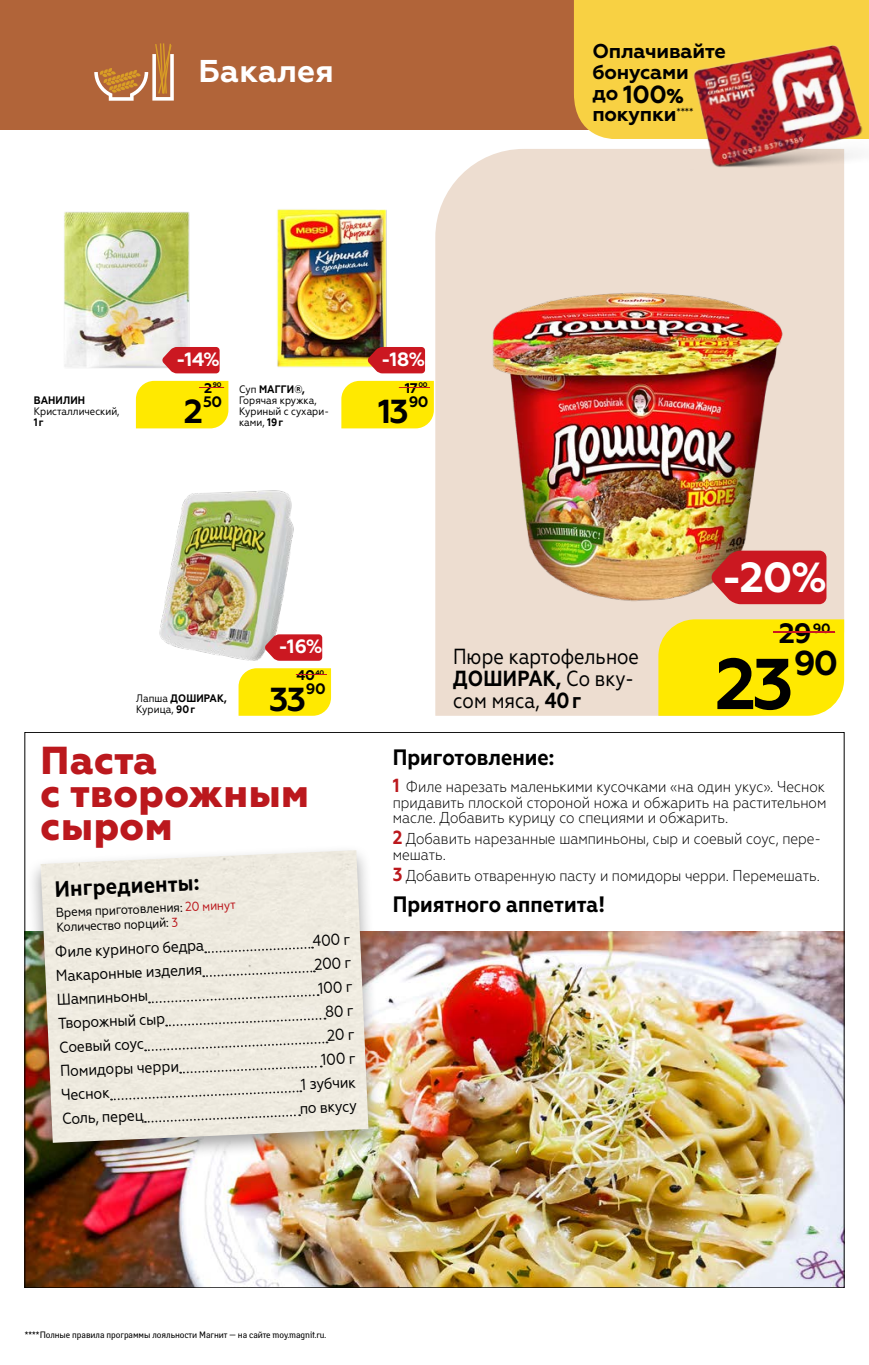
<style>
.page{position:relative;width:869px;height:1365px;background:#fff}
.page>*{position:absolute;margin:0;border:0;box-sizing:border-box;transform-origin:0 0}
.Цена_больше{font:700 71.75px "Geometria";color:#000}
.Скидка_больше{font:700 42px "Geometria";color:#fff}
.t1{font:800 39.02px/33.4px "Geometria";letter-spacing:.01em;color:#bb181d}
.Цена_коп_больше{font:700 34.48px "Geometria";color:#000}
.Цена{font:700 33.25px "Geometria";color:#000}
.t2{font:700 31.5px "Geometria";color:#fff}
.Цена_старая_больше{font:700 28px "Geometria";color:#000}
.t3{font:700 24.68px "Geometria";color:#000}
.t4{font:700 22.22px "Geometria Narrow";color:#000}
.t5{font:21.88px/21.9px "Geometria Narrow";color:#000;scale:.96 1}
.t6{font:700 19.95px/21px "Geometria";letter-spacing:-.01em;color:#000}
.Скидка{font:700 19.25px "Geometria";color:#fff}
.t7{font:300 15.75px/15.8px "Geometria Narrow";color:#000;text-align:justify}
.t8{font:15.75px "Geometria Narrow";color:#000}
.Цена_коп{font:700 15.05px "Geometria";color:#000}
.Цена_старая{font:700 14px "Geometria";color:#000}
.Цена_старая_коп_боль{font:700 13.47px "Geometria";color:#000}
.t9{font:12.95px/15px "Geometria Narrow";color:#000}
.t10{font:10.85px/10.8px "Geometria Narrow";color:#000}
.t11{font:9.28px "Yanus C";letter-spacing:-.005em;color:#000;scale:.95 1}
.Цена_старая_коп{font:700 6.65px "Geometria";color:#000}
.s1{font-size:19.95px}
.s2{font-weight:800;font-size:19.95px}
.s3{font-weight:700}
.s4{color:#bb181d}
.s5{font-weight:700;font-size:18.9px;color:#bb181d}
</style>
<div class="page">
<img style="left:64px;top:212px;width:126px;height:156px">
<svg style="left:162px;top:347px;width:57px;height:26px"></svg>
<div style="left:136px;top:381px;width:92px;height:47px;background:#ffe900"></div>
<img style="left:159px;top:490px;width:158px;height:171px">
<svg style="left:264px;top:634px;width:58px;height:26px;background:#cc2e36"></svg>
<div style="left:238px;top:668px;width:93px;height:47px;background:#ffe900"></div>
<hr style="left:296px;top:674px;width:30px;height:1px;background:#cb1821">
<img style="left:277px;top:209px;width:110px;height:158px">
<svg style="left:367px;top:347px;width:58px;height:26px;background:#c52429"></svg>
<div style="left:341px;top:381px;width:92px;height:47px;background:#ffe900"></div>
<hr style="left:398px;top:387px;width:31px;height:1px;background:#cb1821">
<div style="left:435px;top:149px;width:408px;height:566px;background:#edddd0"></div>
<img style="left:463px;top:274px;width:343px;height:343px">
<svg style="left:710px;top:550px;width:116px;height:54px;background:#c9272c"></svg>
<div style="left:658px;top:619px;width:185px;height:96px;background:#ffe900"></div>
<hr style="left:773px;top:631px;width:61px;height:2px;background:#cb1821">
<img style="left:27px;top:931px;width:814px;height:354px">
<div style="left:26px;top:843px;width:357px;height:321px;background:#000;opacity:.36"></div>
<img style="left:41px;top:850px;width:327px;height:292px">
<svg style="left:205px;top:945px;width:108px;height:9px"></svg>
<svg style="left:203px;top:969px;width:112px;height:8px"></svg>
<svg style="left:180px;top:1064px;width:141px;height:10px"></svg>
<svg style="left:111px;top:1089px;width:190px;height:12px;background:#e1ddd3"></svg>
<svg style="left:145px;top:1113px;width:155px;height:10px;background:#dfdbd1"></svg>
<div style="left:0;top:0;width:868px;height:129px;background:#b16439"></div>
<svg style="left:94px;top:43px;width:80px;height:58px"></svg>
<div style="left:573px;top:0;width:295px;height:139px;background:#f8d143"></div>
<img style="left:651px;top:34px;width:217px;height:140px">
<div style="left:145px;top:993px;width:209px;height:59px;background:#eeeadf"></div>
<p class="t2" style="left:198px;top:52px;width:137px">Бакалея</p>
<p class="t6" style="left:592px;top:41px;width:135px">Оплачивайте бонусами</p>
<p class="t3" style="left:592px;top:79px;width:92px"><span class="s1">до</span> 100<span class="s2">%</span></p>
<p class="t6" style="left:592px;top:103px;width:102px">покупки<sup>****</sup></p>
<p class="t10" style="left:34px;top:395px;width:87px"><span class="s3">ВАНИЛИН<br></span>Кристаллический,<br><span class="s3">1 г</span></p>
<p class="Скидка" style="left:176px;top:348px;width:45px">-14%</p>
<p class="Цена_старая" style="left:204px;top:379px;width:10px">2</p>
<p class="Цена_старая_коп" style="left:213px;top:381px;width:10px">90</p>
<p class="Цена" style="left:184px;top:392px;width:21px">2</p>
<p class="Цена_коп" style="left:203px;top:392px;width:20px">50</p>
<p class="t10" style="left:239px;top:384px;width:91px">Суп <span class="s3">МАГГИ®,<br></span>Горячая кружка,<br>Куриный с сухари&shy;ками, <span class="s3">19 г</span></p>
<p class="Скидка" style="left:381px;top:348px;width:46px">-18%</p>
<p class="Цена_старая" style="left:404px;top:379px;width:14px">17</p>
<p class="Цена_старая_коп" style="left:418px;top:381px;width:11px">00</p>
<p class="Цена" style="left:378px;top:392px;width:32px">13</p>
<p class="Цена_коп" style="left:408px;top:392px;width:21px">90</p>
<p class="t10" style="left:136px;top:693px;width:92px">Лапша <span class="s3">ДОШИРАК,<br></span>Курица, <span class="s3">90 г</span></p>
<p class="Скидка" style="left:278px;top:635px;width:45px">-16%</p>
<p class="Цена_старая" style="left:296px;top:666px;width:20px">40</p>
<p class="Цена_старая_коп" style="left:315px;top:668px;width:10px">40</p>
<p class="Цена" style="left:269px;top:679px;width:38px">33</p>
<p class="Цена_коп" style="left:306px;top:679px;width:21px">90</p>
<p class="t1" style="left:41px;top:744px;width:270px">Паста<br>с творожным сыром</p>
<p class="t4" style="left:54px;top:875px;width:146px;rotate:-2deg">Ингредиенты:</p>
<p class="t9" style="left:56px;top:904px;width:181px;rotate:-2deg">Время приготовления:<span class="s4">20 минут<br></span>Количество порций:<span class="s4">3</span></p>
<p class="t8" style="left:55px;top:941px;width:151px;rotate:-2deg">Филе куриного бедра</p>
<p class="t8" style="left:56px;top:965px;width:148px;rotate:-2deg">Макаронные изделия</p>
<p class="t8" style="left:57px;top:989px;width:92px;rotate:-2deg">Шампиньоны</p>
<p class="t8" style="left:58px;top:1013px;width:108px;rotate:-2deg">Творожный сыр</p>
<p class="t8" style="left:59px;top:1037px;width:86px;rotate:-2deg">Соевый соус</p>
<p class="t8" style="left:60px;top:1061px;width:120px;rotate:-2deg">Помидоры черри</p>
<p class="t8" style="left:61px;top:1085px;width:50px;rotate:-2deg">Чеснок</p>
<p class="t8" style="left:62px;top:1108px;width:83px;rotate:-2deg">Соль,перец</p>
<p class="t8" style="left:312px;top:931px;width:39px;rotate:-2deg">400 г</p>
<p class="t8" style="left:314px;top:955px;width:38px;rotate:-2deg">200 г</p>
<p class="t8" style="left:318px;top:978px;width:36px;rotate:-2deg">100 г</p>
<p class="t8" style="left:321px;top:1050px;width:36px;rotate:-2deg">100 г</p>
<p class="t8" style="left:300px;top:1074px;width:56px;rotate:-2deg">1 зубчик</p>
<p class="t8" style="left:299px;top:1098px;width:59px;rotate:-2deg">по вкусу</p>
<p class="t5" style="left:453px;top:645px;width:195px">Пюре картофельное<br><span class="s3">ДОШИРАК,</span> Со вку&shy;сом мяса, <span class="s3">40 г</span></p>
<p class="Скидка_больше" style="left:721px;top:552px;width:107px">-20%</p>
<p class="Цена_старая_больше" style="left:778px;top:616px;width:34px">29</p>
<p class="Цена_старая_коп_боль" style="left:812px;top:619px;width:19px">90</p>
<p class="Цена_больше" style="left:714px;top:641px;width:80px">23</p>
<p class="Цена_коп_больше" style="left:793px;top:642px;width:46px">90</p>
<p class="t4" style="left:392px;top:744px;width:163px">Приготовление:</p>
<p class="t7" style="left:392px;top:778px;width:435px"><span class="s5">1</span> Филе нарезать маленькими кусочками «на один укус». Чеснок придавить плоской стороной ножа и обжарить на растительном масле. Добавить курицу со специями и обжарить.</p>
<p class="t7" style="left:392px;top:831px;width:429px"><span class="s5">2</span> Добавить нарезанные шампиньоны, сыр и соевый соус, пере&shy;мешать.</p>
<p class="t7" style="left:392px;top:867px;width:428px"><span class="s5">3</span> Добавить отваренную пасту и помидоры черри. Перемешать.</p>
<p class="t4" style="left:392px;top:891px;width:214px">Приятного аппетита!</p>
<p class="t11" style="left:25px;top:1328px;width:318px">****Полные правила программы лояльности Магнит — на сайте moy.magnit.ru.</p>
</div>
